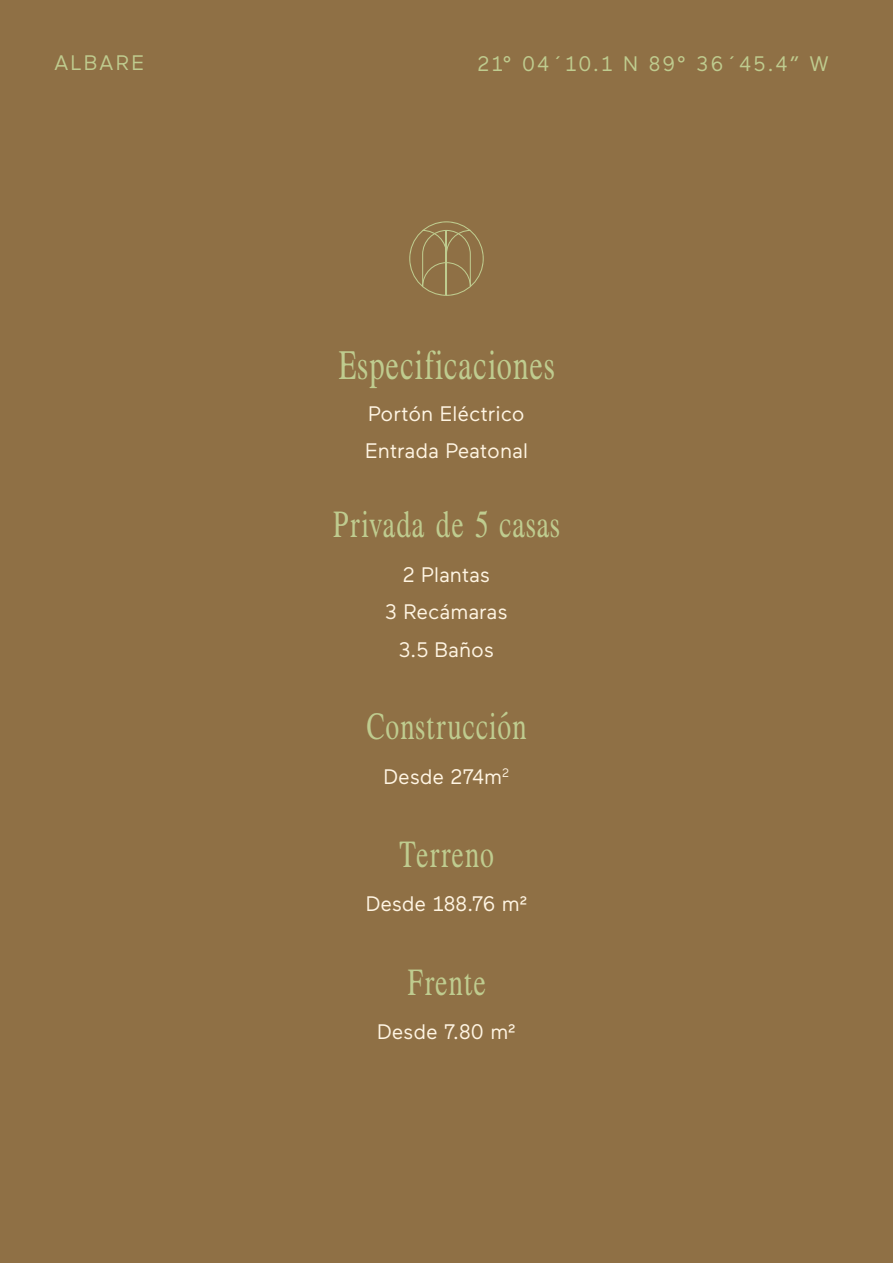
<style>
.page{position:relative;width:893px;height:1263px;background:#8f7045}
.page>*{position:absolute;margin:0;border:0;box-sizing:border-box;transform-origin:0 0}
.t1{font:36px "ZT Formom";letter-spacing:.025em;color:#bfcc8f}
.t2{font:33px "ZT Formom";letter-spacing:.025em;color:#bfcc8f}
.t3{font:21px/37.5px "Maax";color:#fff5e3}
.t4{font:21px "Maax";letter-spacing:.1em;color:#bfcc8f}
</style>
<div class="page">
<svg style="left:409px;top:221px;width:75px;height:75px"></svg>
<p class="t4" style="left:54px;top:49px;width:92px">ALBARE</p>
<p class="t4" style="left:478px;top:50px;width:352px">21° 04´10.1 N 89° 36´45.4” W</p>
<h1 class="t1" style="left:338px;top:341px;width:218px">Especificaciones</h1>
<p class="t3" style="left:365px;top:394px;width:164px">Portón Eléctrico<br>Entrada Peatonal</p>
<h2 class="t2" style="left:333px;top:501px;width:229px">Privada de 5 casas</h2>
<p class="t3" style="left:385px;top:555px;width:124px;text-align:center">2 Plantas<br>3 Recámaras<br>3.5 Baños</p>
<h2 class="t2" style="left:366px;top:704px;width:162px">Construcción</h2>
<p class="t3" style="left:384px;top:757px;width:127px">Desde 274m<sup>2</sup></p>
<h2 class="t2" style="left:399px;top:831px;width:96px">Terreno</h2>
<p class="t3" style="left:366px;top:884px;width:163px">Desde 188.76 m²</p>
<h2 class="t2" style="left:407px;top:959px;width:80px">Frente</h2>
<p class="t3" style="left:377px;top:1012px;width:140px">Desde 7.80 m²</p>
</div>
